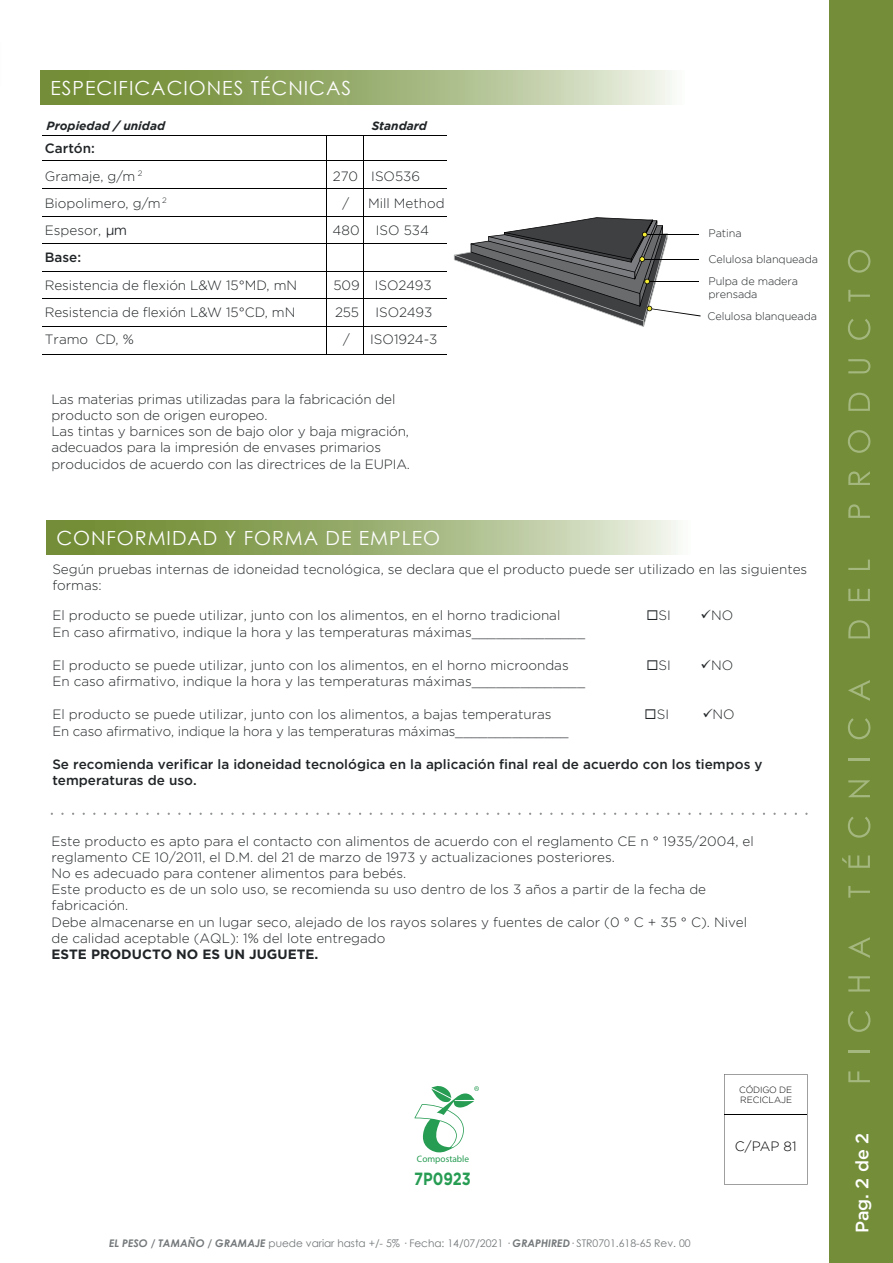
<style>
.page{position:relative;width:893px;height:1263px;background:#fff}
.page>*{position:absolute;margin:0;border:0;box-sizing:border-box;transform-origin:0 0}
.t1{font:19.5px "Century Gothic";letter-spacing:.05em;color:#fdfdfd}
.t2{font:500 18px "Gotham Pro";color:#fff}
.t3{font:700 17.7px "Gotham";color:#279c53;scale:.82 1}
.t4{font:300 13.5px/16.2px "Gotham Pro";color:#212527}
.t5{font:500 13.5px/16.2px "Gotham Pro";color:#212527}
.t6{font:700 13.5px "Gotham Pro";color:#212527}
.t7{font:300 13.5px "Gotham";color:#000001}
.t8{font:italic 700 12px "Gotham Pro";color:#212527}
.t9{font:300 10.95px/22.5px "Gotham";letter-spacing:-.01em;color:#212527}
.t10{font:10.5px "Century Gothic";color:#74787a}
.t11{font:9.3px "Myriad Pro";color:#279c53}
.t12{font:300 9px/10.8px "Gotham";color:#000001}
.s1{font-weight:500}
.s2{font-family:"Century Gothic";font-weight:400;color:#1d2125}
.s3{font-weight:700;font-style:italic}
</style>
<div class="page">
<hr style="left:326px;top:135px;width:1px;height:219px;background:#000001">
<hr style="left:363px;top:135px;width:1px;height:219px;background:#000001">
<hr style="left:42px;top:135px;width:405px;height:1px;background:#000001">
<hr style="left:42px;top:161px;width:405px;height:1px;background:#000001">
<hr style="left:42px;top:188px;width:405px;height:1px;background:#000001">
<hr style="left:42px;top:216px;width:405px;height:1px;background:#000001">
<hr style="left:42px;top:243px;width:405px;height:1px;background:#000001">
<hr style="left:42px;top:271px;width:405px;height:1px;background:#000001">
<hr style="left:42px;top:299px;width:405px;height:1px;background:#000001">
<hr style="left:42px;top:326px;width:405px;height:1px;background:#000001">
<hr style="left:42px;top:354px;width:405px;height:1px;background:#000001">
<div style="left:829px;top:0;width:63px;height:1263px;background:#738d38"></div>
<svg style="left:41px;top:71px;width:631px;height:33px;background:#a0b379"></svg>
<svg style="left:47px;top:521px;width:631px;height:33px;background:#a0b379"></svg>
<svg style="left:848px;top:1071px;width:21px;height:11px"></svg>
<hr style="left:848px;top:1051px;width:21px;height:2px;background:#a4b77f">
<svg style="left:848px;top:1011px;width:22px;height:21px"></svg>
<svg style="left:848px;top:976px;width:21px;height:16px"></svg>
<svg style="left:848px;top:937px;width:21px;height:21px"></svg>
<svg style="left:848px;top:886px;width:21px;height:12px"></svg>
<svg style="left:842px;top:855px;width:27px;height:13px"></svg>
<svg style="left:848px;top:817px;width:22px;height:21px"></svg>
<svg style="left:848px;top:780px;width:21px;height:17px"></svg>
<hr style="left:848px;top:758px;width:21px;height:2px;background:#a4b77f">
<svg style="left:848px;top:718px;width:22px;height:21px"></svg>
<svg style="left:848px;top:680px;width:21px;height:21px"></svg>
<svg style="left:848px;top:620px;width:21px;height:18px"></svg>
<svg style="left:848px;top:589px;width:21px;height:12px"></svg>
<svg style="left:848px;top:560px;width:21px;height:10px"></svg>
<svg style="left:848px;top:504px;width:21px;height:14px"></svg>
<svg style="left:848px;top:471px;width:21px;height:14px"></svg>
<svg style="left:847px;top:430px;width:23px;height:23px"></svg>
<svg style="left:848px;top:393px;width:21px;height:18px"></svg>
<svg style="left:848px;top:359px;width:22px;height:14px"></svg>
<svg style="left:848px;top:319px;width:22px;height:21px"></svg>
<svg style="left:848px;top:290px;width:21px;height:12px"></svg>
<svg style="left:848px;top:250px;width:22px;height:23px"></svg>
<svg style="left:724px;top:1074px;width:83px;height:111px"></svg>
<hr style="left:724px;top:1114px;width:83px;height:1px;background:#000001">
<svg style="left:414px;top:1086px;width:65px;height:67px"></svg>
<svg style="left:454px;top:217px;width:246px;height:110px"></svg>
<h1 class="t1" style="left:50px;top:74px;width:302px">ESPECIFICACIONES TÉCNICAS</h1>
<p class="t8" style="left:47px;top:119px;width:120px">Propiedad / unidad</p>
<p class="t8" style="left:371px;top:119px;width:57px">Standard</p>
<p class="t4" style="left:45px;top:135px;width:99px;line-height:27.3px"><span class="s1">Cartón:<br></span>Gramaje, g/m <sup>2</sup></p>
<p class="t4" style="left:333px;top:168px;width:89px">270 ISO536</p>
<p class="t4" style="left:45px;top:195px;width:123px">Biopolimero, g/m <sup>2</sup></p>
<p class="t4" style="left:342px;top:195px;width:8px">/</p>
<p class="t4" style="left:368px;top:195px;width:78px">Mill Method</p>
<p class="t4" style="left:45px;top:222px;width:83px">Espesor, <span class="s2">μm</span></p>
<p class="t4" style="left:332px;top:222px;width:98px">480 ISO 534</p>
<p class="t5" style="left:45px;top:249px;width:38px">Base:</p>
<p class="t4" style="left:45px;top:277px;width:254px">Resistencia de flexión L&amp;W 15°MD, mN</p>
<p class="t4" style="left:333px;top:277px;width:100px">509 ISO2493</p>
<p class="t4" style="left:45px;top:304px;width:252px">Resistencia de flexión L&amp;W 15°CD, mN</p>
<p class="t4" style="left:335px;top:304px;width:99px">255 ISO2493</p>
<p class="t4" style="left:45px;top:332px;width:90px">Tramo CD, %</p>
<p class="t4" style="left:343px;top:332px;width:8px">/</p>
<p class="t4" style="left:370px;top:332px;width:68px">ISO1924-3</p>
<p class="t4" style="left:51px;top:391px;width:360px">Las materias primas utilizadas para la fabricación del producto son de origen europeo.<br>Las tintas y barnices son de bajo olor y baja migración, adecuados para la impresión de envases primarios producidos de acuerdo con las directrices de la EUPIA.</p>
<h1 class="t1" style="left:56px;top:524px;width:385px">CONFORMIDAD Y FORMA DE EMPLEO</h1>
<p class="t9" style="left:708px;top:222px;width:35px">Patina</p>
<p class="t9" style="left:708px;top:247px;width:111px">Celulosa blanqueada<br>Pulpa de madera</p>
<p class="t9" style="left:708px;top:283px;width:50px">prensada</p>
<p class="t9" style="left:707px;top:305px;width:111px">Celulosa blanqueada</p>
<p class="t4" style="left:52px;top:561px;width:756px">Según pruebas internas de idoneidad tecnológica, se declara que el producto puede ser utilizado en las siguientes formas:</p>
<p class="t4" style="left:52px;top:608px;width:509px">El producto se puede utilizar, junto con los alimentos, en el horno tradicional</p>
<p class="t4" style="left:646px;top:608px;width:26px">◻SI</p>
<p class="t4" style="left:700px;top:608px;width:34px">✓NO</p>
<p class="t4" style="left:52px;top:624px;width:534px">En caso afirmativo, indique la hora y las temperaturas máximas______________</p>
<p class="t4" style="left:52px;top:657px;width:518px">El producto se puede utilizar, junto con los alimentos, en el horno microondas</p>
<p class="t4" style="left:646px;top:657px;width:26px">◻SI</p>
<p class="t4" style="left:700px;top:657px;width:34px">✓NO</p>
<p class="t4" style="left:52px;top:674px;width:534px">En caso afirmativo, indique la hora y las temperaturas máximas______________</p>
<p class="t4" style="left:52px;top:707px;width:500px">El producto se puede utilizar, junto con los alimentos, a bajas temperaturas</p>
<p class="t4" style="left:644px;top:707px;width:26px">◻SI</p>
<p class="t4" style="left:702px;top:707px;width:33px">✓NO</p>
<p class="t4" style="left:52px;top:723px;width:518px">En caso afirmativo, indique la hora y las temperaturas máximas______________</p>
<p class="t5" style="left:52px;top:756px;width:711px">Se recomienda verificar la idoneidad tecnológica en la aplicación final real de acuerdo con los tiempos y temperaturas de uso.</p>
<p class="t4" style="left:51px;top:833px;width:703px">Este producto es apto para el contacto con alimentos de acuerdo con el reglamento CE n ° 1935/2004, el reglamento CE 10/2011, el D.M. del 21 de marzo de 1973 y actualizaciones posteriores.<br>No es adecuado para contener alimentos para bebés.<br>Este producto es de un solo uso, se recomienda su uso dentro de los 3 años a partir de la fecha de fabricación.<br>Debe almacenarse en un lugar seco, alejado de los rayos solares y fuentes de calor (0 ° C + 35 ° C). Nivel de calidad aceptable (AQL): 1% del lote entregado</p>
<p class="t6" style="left:51px;top:946px;width:268px">ESTE PRODUCTO NO ES UN JUGUETE.</p>
<p class="t11" style="left:417px;top:1153px;width:54px">Compostable</p>
<h3 class="t3" style="left:414px;top:1168px;width:71px">7P0923</h3>
<p class="t10" style="left:109px;top:1236px;width:583px"><span class="s3">EL PESO / TAMAÑO / GRAMAJE</span> puede variar hasta +/- 5% · Fecha: 14/07/2021 · <span class="s3">GRAPHIRED</span>· STR0701.618-65 Rev. 00</p>
<p class="t12" style="left:739px;top:1084px;width:54px">CÓDIGO DE<br>RECICLAJE</p>
<p class="t7" style="left:735px;top:1138px;width:63px">C/PAP 81</p>
<h2 class="t2" style="left:851px;top:1233px;width:102px;rotate:-90deg">Pag. 2 de 2</h2>
</div>
